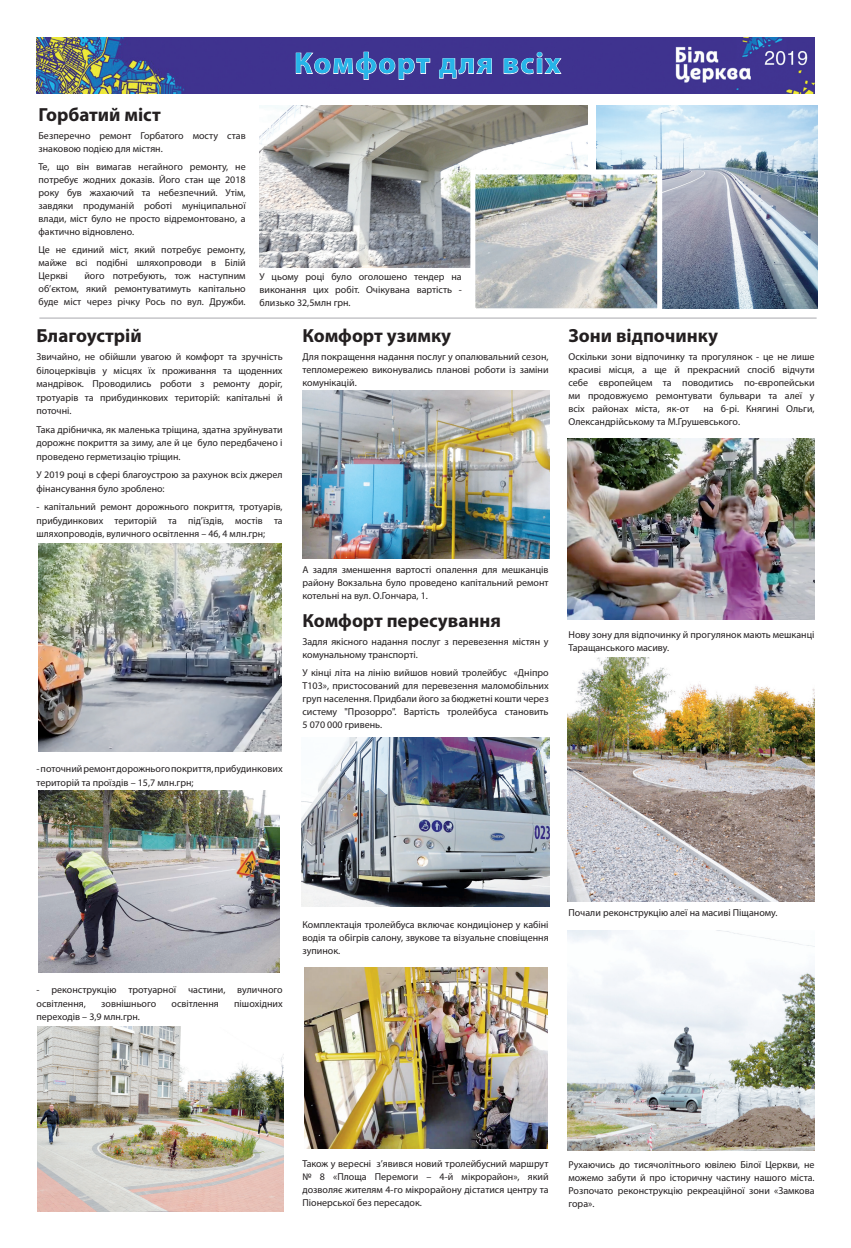
<style>
.page{position:relative;width:851px;height:1248px;background:#fff}
.page>*{position:absolute;margin:0;border:0;box-sizing:border-box;transform-origin:0 0}
.t1{font:700 30px "Myriad Pro";letter-spacing:.05em;color:#26b5e9}
.t2{font:700 19px "Myriad Pro";color:#231f20}
.t3{font:10px/13px "Myriad Pro";color:#231f20;text-align:justify}
</style>
<div class="page">
<img style="left:37px;top:37px;width:777px;height:56px">
<svg style="left:296px;top:52px;width:134px;height:28px;background:#5f55a1"></svg>
<svg style="left:439px;top:58px;width:53px;height:21px"></svg>
<svg style="left:503px;top:52px;width:58px;height:22px"></svg>
<img style="left:38px;top:1026px;width:245px;height:184px">
<img style="left:259px;top:106px;width:329px;height:161px">
<img style="left:596px;top:106px;width:220px;height:202px">
<img style="left:476px;top:175px;width:180px;height:132px">
<div style="left:470px;top:169px;width:192px;height:144px;border:5px solid #fff"></div>
<hr style="left:39px;top:317px;width:777px;height:1px;background:#a8a9ad">
<img style="left:38px;top:790px;width:242px;height:182px">
<img style="left:38px;top:543px;width:244px;height:208px">
<img style="left:302px;top:390px;width:248px;height:168px">
<img style="left:302px;top:737px;width:248px;height:169px">
<img style="left:304px;top:967px;width:244px;height:180px">
<img style="left:568px;top:438px;width:246px;height:182px">
<img style="left:567px;top:657px;width:247px;height:244px">
<img style="left:568px;top:930px;width:246px;height:220px">
<h1 class="t1" style="left:294px;top:44px;width:268px">Комфорт для всіх</h1>
<h2 class="t2" style="left:38px;top:102px;width:124px">Горбатий міст</h2>
<p class="t3" style="left:38px;top:129px;width:208px">Безперечно ремонт Горбатого мосту став знаковою подією для містян.</p>
<p class="t3" style="left:38px;top:160px;width:209px">Те, що він вимагав негайного ремонту, не потребує жодних доказів. Його стан ще 2018 року був жахаючий та небезпечний. Утім, завдяки продуманій роботі муніципальної влади, міст було не просто відремонтовано, а фактично відновлено.</p>
<p class="t3" style="left:38px;top:243px;width:208px">Це не єдиний міст, який потребує ремонту, майже всі подібні шляхопроводи в Білій Церкві</p>
<p class="t3" style="left:38px;top:269px;width:209px;text-indent:46px">його потребують, тож наступним об’єктом, який ремонтуватимуть капітально буде міст через річку Рось по вул. Дружби.</p>
<p class="t3" style="left:259px;top:270px;width:204px">У цьому році було оголошено тендер на виконання цих робіт. Очікувана вартість - близько 32,5млн грн.</p>
<h2 class="t2" style="left:36px;top:323px;width:107px">Благоустрій</h2>
<p class="t3" style="left:36px;top:350px;width:247px;line-height:13.5px">Звичайно, не обійшли увагою й комфорт та зручність білоцерківців у місцях їх проживання та щоденних мандрівок. Проводились роботи з ремонту доріг, тротуарів та прибудинкових територій: капітальні й поточні.</p>
<p class="t3" style="left:36px;top:422px;width:247px;line-height:13.5px">Така дрібничка, як маленька тріщина, здатна зруйнувати дорожнє покриття за зиму, але й це було передбачено і проведено герметизацію тріщин.</p>
<p class="t3" style="left:36px;top:468px;width:247px;line-height:13.5px">У 2019 році в сфері благоустрою за рахунок всіх джерел фінансування було зроблено:</p>
<p class="t3" style="left:36px;top:500px;width:247px;line-height:13.5px">- капітальний ремонт дорожнього покриття, тротуарів, прибудинкових територій та під’їздів, мостів та шляхопроводів, вуличного освітлення – 46, 4 млн.грн;</p>
<p class="t3" style="left:36px;top:761px;width:247px;line-height:13.5px">- поточний ремонт дорожнього покриття, прибудинкових територій та проїздів – 15,7 млн.грн;</p>
<h2 class="t2" style="left:302px;top:323px;width:150px">Комфорт узимку</h2>
<p class="t3" style="left:302px;top:350px;width:247px">Для покращення надання послуг у опалювальний сезон, тепломережею виконувались планові роботи із заміни комунікацій.</p>
<p class="t3" style="left:302px;top:563px;width:247px">А задля зменшення вартості опалення для мешканців району Вокзальна було проведено капітальний ремонт котельні на вул. О.Гончара, 1.</p>
<h2 class="t2" style="left:302px;top:608px;width:200px">Комфорт пересування</h2>
<p class="t3" style="left:302px;top:634px;width:247px">Задля якісного надання послуг з перевезення містян у комунальному транспорті.</p>
<p class="t3" style="left:302px;top:665px;width:247px">У кінці літа на лінію вийшов новий тролейбус «Дніпро Т103», пристосований для перевезення маломобільних груп населення. Придбали його за бюджетні кошти через систему "Прозорро". Вартість тролейбуса становить 5 070 000 гривень.</p>
<h2 class="t2" style="left:568px;top:323px;width:151px">Зони відпочинку</h2>
<p class="t3" style="left:568px;top:350px;width:247px">Оскільки зони відпочинку та прогулянок - це не лише красиві місця, а ще й прекрасний спосіб відчути себе європейцем та поводитись по-європейськи ми продовжуємо ремонтувати бульвари та алеї у всіх районах міста, як-от</p>
<p class="t3" style="left:568px;top:402px;width:247px;text-indent:135px">на б-рі. Княгині Ольги,<br>Олександрійському та М.Грушевського.</p>
<p class="t3" style="left:568px;top:628px;width:247px">Нову зону для відпочинку й прогулянок мають мешканці<br>Таращанського масиву.</p>
<p class="t3" style="left:36px;top:982px;width:247px;line-height:13.5px">- реконструкцію тротуарної частини, вуличного освітлення,</p>
<p class="t3" style="left:101px;top:996px;width:57px">зовнішнього</p>
<p class="t3" style="left:171px;top:996px;width:49px">освітлення</p>
<p class="t3" style="left:234px;top:996px;width:50px">пішохідних</p>
<p class="t3" style="left:36px;top:1010px;width:105px">переходів – 3,9 млн.грн.</p>
<p class="t3" style="left:302px;top:917px;width:247px">Комплектація тролейбуса включає кондиціонер у кабіні водія та обігрів салону, звукове та візуальне сповіщення зупинок.</p>
<p class="t3" style="left:568px;top:906px;width:210px">Почали реконструкцію алеї на масиві Піщаному.</p>
<p class="t3" style="left:302px;top:1156px;width:247px">Також у вересні з’явився новий тролейбусний маршрут № 8 «Площа Перемоги – 4-й мікрорайон», який дозволяє жителям 4-го мікрорайону дістатися центру та Піонерської без пересадок.</p>
<p class="t3" style="left:568px;top:1158px;width:247px">Рухаючись до тисячолітнього ювілею Білої Церкви, не можемо забути й про історичну частину нашого міста.<br>Розпочато реконструкцію рекреаційної зони «Замкова гора».</p>
</div>
